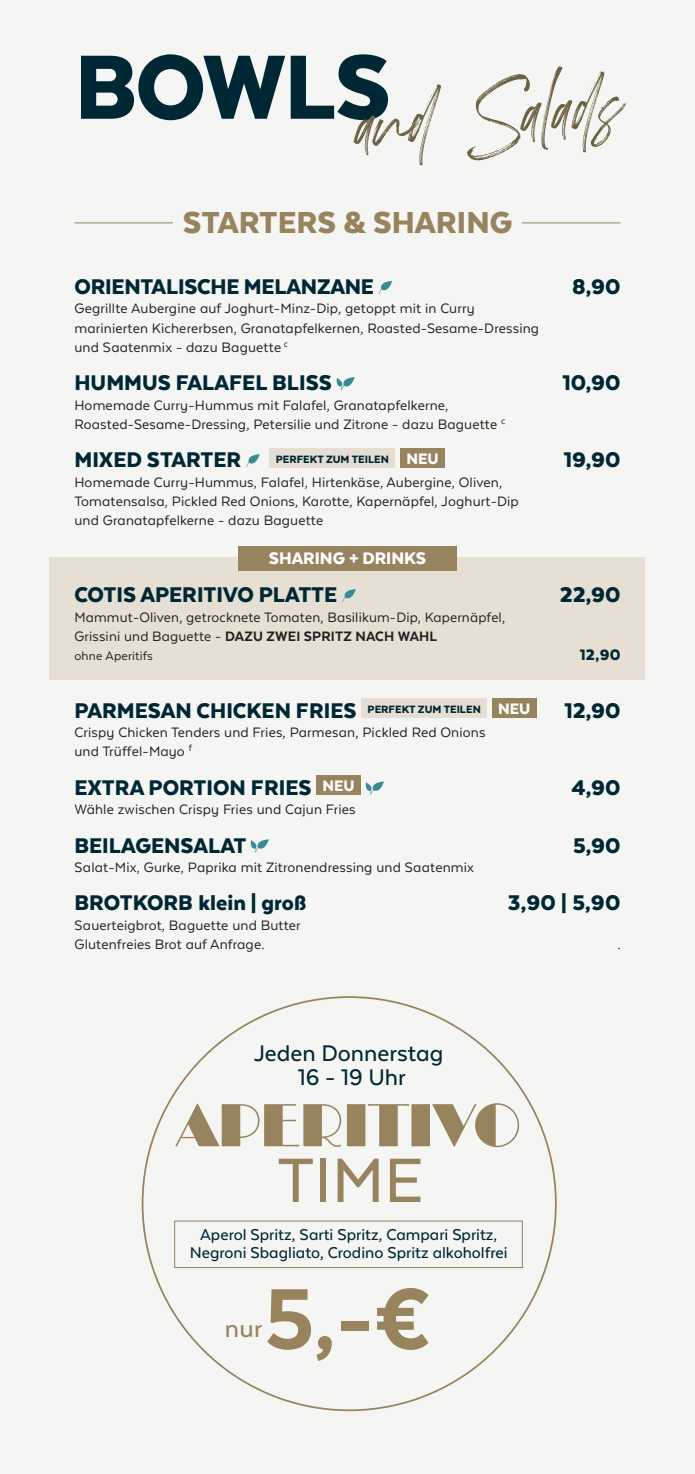
<style>
.page{position:relative;width:695px;height:1474px;background:#fff}
.page>*{position:absolute;margin:0;border:0;box-sizing:border-box;transform-origin:0 0}
.t1{font:127.75px "Drama";color:#6d6044}
.t2{font:900 105px "Texta Alt";letter-spacing:-.02em;color:#002734}
.t3{font:800 99.05px "Texta Alt";color:#97835e}
.t4{font:500 72.1px "Texta Alt";color:#97835e}
.t5{font:56.18px "Broadacre Thin 4";letter-spacing:-.03em;color:#97835e}
.Kategorien{font:900 35px "Texta Alt";color:#97835e}
.t6{font:500 28px "Texta Alt";color:#97835e}
.t7{font:500 26.07px/24px "Texta Alt";color:#002835;text-align:center}
.Fließtext{font:900 24.5px "Texta Alt";color:#002734}
.Gericht{font:900 24.5px "Texta Alt";letter-spacing:-.01em;color:#002734}
.t8{font:900 19.25px "Texta Alt";color:#fff}
.t9{font:500 18.03px/18px "Texta Alt";color:#002835;text-align:center}
.Gericht-2{font:900 17.5px "Texta Alt";color:#fff}
.Fließtext-2{font:900 17.5px "Texta Alt";color:#002835}
.Fließtext-3{font:15.75px/19.2px "Texta Alt";letter-spacing:.01em;color:#231f20}
.Fließtext-4{font:14px "Texta Alt";letter-spacing:.01em;color:#231f20}
.t10{font:900 12.25px "Texta Alt";color:#002734}
.s1{font-weight:800}
</style>
<div class="page">
<div style="left:0;top:0;width:694px;height:1473px;background:#f5f6f3"></div>
<div style="left:50px;top:557px;width:595px;height:122px;background:#e5e0d3"></div>
<hr style="left:74px;top:222px;width:546px;height:1px;background:#97835e">
<div style="left:173px;top:211px;width:349px;height:24px;background:#f5f6f3"></div>
<svg style="left:378px;top:281px;width:14px;height:13px"></svg>
<svg style="left:336px;top:377px;width:18px;height:13px"></svg>
<svg style="left:246px;top:454px;width:14px;height:13px"></svg>
<div style="left:269px;top:448px;width:126px;height:19px;background:#e6ded3"></div>
<div style="left:400px;top:448px;width:44px;height:19px;background:#97835e"></div>
<svg style="left:342px;top:589px;width:14px;height:13px"></svg>
<div style="left:361px;top:698px;width:126px;height:20px;background:#e6ded3"></div>
<div style="left:492px;top:698px;width:44px;height:20px;background:#97835e"></div>
<div style="left:316px;top:775px;width:45px;height:19px;background:#97835e"></div>
<svg style="left:366px;top:781px;width:18px;height:14px"></svg>
<svg style="left:251px;top:839px;width:18px;height:13px"></svg>
<div style="left:238px;top:545px;width:218px;height:25px;background:#97835e"></div>
<p class="t2" style="left:74px;top:32px;width:318px">BOWLS</p>
<p class="t1" style="left:350px;top:64px;width:266px;rotate:-4deg">and Salads</p>
<p class="Kategorien" style="left:183px;top:204px;width:331px">STARTERS &amp; SHARING</p>
<p class="Gericht" style="left:74px;top:274px;width:301px">ORIENTALISCHE MELANZANE</p>
<p class="Gericht" style="left:572px;top:274px;width:50px">8,90</p>
<p class="Fließtext-3" style="left:74px;top:299px;width:466px">Gegrillte Aubergine auf Joghurt-Minz-Dip, getoppt mit in Curry marinierten Kichererbsen, Granatapfelkernen, Roasted-Sesame-Dressing und Saatenmix - dazu Baguette <sup>c</sup></p>
<p class="Fließtext" style="left:74px;top:370px;width:259px">HUMMUS FALAFEL BLISS</p>
<p class="Fließtext" style="left:562px;top:370px;width:60px">10,90</p>
<p class="Fließtext-3" style="left:74px;top:395px;width:432px">Homemade Curry-Hummus mit Falafel, Granatapfelkerne,<br>Roasted-Sesame-Dressing, Petersilie und Zitrone - dazu Baguette <sup>c</sup></p>
<p class="Fließtext" style="left:74px;top:447px;width:168px">MIXED STARTER</p>
<p class="t10" style="left:276px;top:452px;width:115px">PERFEKT ZUM TEILEN</p>
<p class="Gericht-2" style="left:406px;top:449px;width:34px">NEU</p>
<p class="Fließtext" style="left:563px;top:447px;width:58px">19,90</p>
<p class="Fließtext-3" style="left:74px;top:472px;width:429px">Homemade Curry-Hummus, Falafel, Hirtenkäse, Aubergine, Oliven,</p>
<p class="Fließtext-3" style="left:74px;top:491px;width:446px">Tomatensalsa, Pickled Red Onions, Karotte, Kapernäpfel, Joghurt-Dip</p>
<p class="Fließtext-3" style="left:74px;top:510px;width:250px">und Granatapfelkerne - dazu Baguette</p>
<p class="t8" style="left:269px;top:548px;width:159px">SHARING + DRINKS</p>
<p class="Fließtext" style="left:74px;top:582px;width:264px">COTIS APERITIVO PLATTE</p>
<p class="Fließtext" style="left:559px;top:582px;width:62px">22,90</p>
<p class="Fließtext-3" style="left:74px;top:607px;width:432px">Mammut-Oliven, getrocknete Tomaten, Basilikum-Dip, Kapernäpfel,<br>Grissini und Baguette - <span class="s1">DAZU ZWEI SPRITZ NACH WAHL</span></p>
<p class="Fließtext-4" style="left:74px;top:648px;width:80px">ohne Aperitifs</p>
<p class="Fließtext-2" style="left:579px;top:645px;width:42px">12,90</p>
<p class="Fließtext" style="left:74px;top:697px;width:283px">PARMESAN CHICKEN FRIES</p>
<p class="t10" style="left:367px;top:703px;width:115px">PERFEKT ZUM TEILEN</p>
<p class="Gericht-2" style="left:498px;top:700px;width:34px">NEU</p>
<p class="Fließtext" style="left:564px;top:697px;width:58px">12,90</p>
<p class="Fließtext-3" style="left:74px;top:722px;width:412px">Crispy Chicken Tenders und Fries, Parmesan, Pickled Red Onions und Trüffel-Mayo <sup>f</sup></p>
<p class="Fließtext" style="left:74px;top:774px;width:238px">EXTRA PORTION FRIES</p>
<p class="Gericht-2" style="left:322px;top:777px;width:34px">NEU</p>
<p class="Fließtext" style="left:571px;top:774px;width:50px">4,90</p>
<p class="Fließtext-3" style="left:74px;top:799px;width:283px">Wähle zwischen Crispy Fries und Cajun Fries</p>
<p class="Fließtext" style="left:74px;top:832px;width:173px">BEILAGENSALAT</p>
<p class="Fließtext" style="left:573px;top:832px;width:49px">5,90</p>
<p class="Fließtext-3" style="left:74px;top:857px;width:401px">Salat-Mix, Gurke, Paprika mit Zitronendressing und Saatenmix</p>
<p class="Fließtext" style="left:74px;top:890px;width:233px">BROTKORB klein | groß</p>
<p class="Fließtext" style="left:507px;top:890px;width:114px">3,90 | 5,90</p>
<p class="Fließtext-3" style="left:74px;top:915px;width:228px">Sauerteigbrot, Baguette und Butter</p>
<p class="Fließtext-3" style="left:74px;top:934px;width:191px">Glutenfreies Brot auf Anfrage.</p>
<p class="Fließtext-3" style="left:617px;top:934px;width:5px">.</p>
<p class="t7" style="left:254px;top:1041px;width:191px">Jeden Donnerstag<br>16 - 19 Uhr</p>
<p class="t5" style="left:175px;top:1091px;width:347px">APERITIVO</p>
<p class="t4" style="left:277px;top:1143px;width:148px">TIME</p>
<p class="t9" style="left:190px;top:1225px;width:319px">Aperol Spritz, Sarti Spritz, Campari Spritz,<br>Negroni Sbagliato, Crodino Spritz alkoholfrei</p>
<p class="t3" style="left:264px;top:1267px;width:169px">5,-€</p>
<p class="t6" style="left:225px;top:1314px;width:39px">nur</p>
</div>
